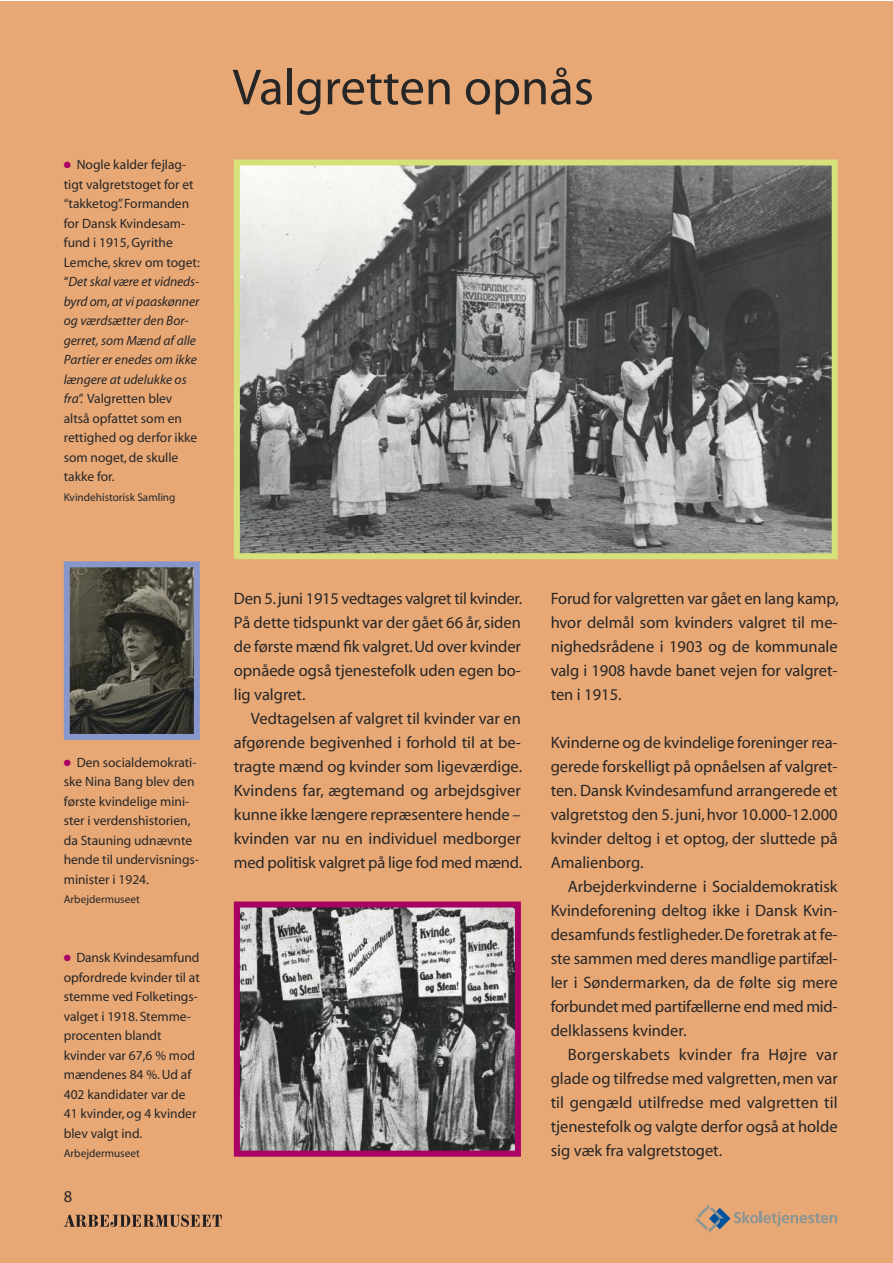
<style>
.page{position:relative;width:893px;height:1263px;background:#fff}
.page>*{position:absolute;margin:0;border:0;box-sizing:border-box;transform-origin:0 0}
.t1{font:51px "Myriad";color:#272627}
.t2{font:16.5px/24px "Myriad";color:#272627;text-align:justify}
.t3{font:13.5px/19.5px "Myriad";color:#272627}
.t4{font:11.25px "Myriad";color:#272627}
.s1{color:#a90063}
.s2{font-style:italic}
</style>
<div class="page">
<div style="left:0;top:1px;width:892px;height:1262px;background:#e7a875"></div>
<img style="left:241px;top:166px;width:590px;height:386px">
<div style="left:234px;top:159px;width:604px;height:400px;border:6px solid #d6e17a"></div>
<img style="left:241px;top:908px;width:273px;height:242px">
<div style="left:234px;top:901px;width:287px;height:256px;border:6px solid #a90063"></div>
<img style="left:71px;top:568px;width:122px;height:165px">
<div style="left:64px;top:561px;width:136px;height:179px;border:6px solid #8797cb"></div>
<svg style="left:64px;top:1214px;width:158px;height:13px"></svg>
<svg style="left:694px;top:1204px;width:143px;height:29px"></svg>
<p class="t3" style="left:64px;top:155px;width:138px"><span class="s1">●</span> Nogle kalder fejlag&shy;tigt valgretstoget for et “takketog”. Formanden for Dansk Kvindesam&shy;fund i 1915,Gyrithe<br>Lemche,skrev om toget: “<span class="s2">Det skal være et vidneds&shy;byrd om,at vi paaskønner og værdsætter den Bor&shy;gerret, som Mænd af alle<br>Partier er enedes om ikke længere at udelukke os fra</span>”. Valgretten blev altså opfattet som en rettighed og derfor ikke som noget, de skulle takke for.</p>
<p class="t4" style="left:64px;top:491px;width:113px">Kvindehistorisk Samling</p>
<h1 class="t1" style="left:233px;top:62px;width:363px">Valgretten opnås</h1>
<p class="t3" style="left:64px;top:753px;width:137px"><span class="s1">●</span> Den socialdemokrati&shy;ske Nina Bang blev den første kvindelige mini&shy;ster i verdenshistorien, da Stauning udnævnte hende til undervisnings&shy;minister i 1924.</p>
<p class="t4" style="left:64px;top:894px;width:77px">Arbejdermuseet</p>
<p class="t3" style="left:64px;top:948px;width:138px"><span class="s1">●</span> Dansk Kvindesamfund opfordrede kvinder til at stemme ved Folketings&shy;valget i 1918. Stemme&shy;procenten blandt kvinder var 67,6 % mod mændenes 84 %.Ud af<br>402 kandidater var de<br>41 kvinder, og 4 kvinder blev valgt ind.</p>
<p class="t4" style="left:64px;top:1148px;width:77px">Arbejdermuseet</p>
<p class="t2" style="left:64px;top:1185px;width:10px">8</p>
<p class="t2" style="left:234px;top:587px;width:290px">Den 5.juni 1915 vedtages valgret til kvinder.<br>På dette tidspunkt var der gået 66 år,siden de første mænd fik valgret.Ud over kvinder opnåede også tjenestefolk uden egen bo&shy;lig valgret.</p>
<p class="t2" style="left:234px;top:707px;width:290px;text-indent:17px">Vedtagelsen af valgret til kvinder var en afgørende begivenhed i forhold til at be&shy;tragte mænd og kvinder som ligeværdige.<br>Kvindens far, ægtemand og arbejdsgiver kunne ikke længere repræsentere hende – kvinden var nu en individuel medborger med politisk valgret på lige fod med mænd.</p>
<p class="t2" style="left:551px;top:587px;width:290px">Forud for valgretten var gået en lang kamp, hvor delmål som kvinders valgret til me&shy;nighedsrådene i 1903 og de kommunale valg i 1908 havde banet vejen for valgret&shy;ten i 1915.</p>
<p class="t2" style="left:551px;top:731px;width:289px">Kvinderne og de kvindelige foreninger rea&shy;gerede forskelligt på opnåelsen af valgret&shy;ten. Dansk Kvindesamfund arrangerede et valgretstog den 5.juni,hvor 10.000-12.000 kvinder deltog i et optog, der sluttede på Amalienborg.</p>
<p class="t2" style="left:551px;top:875px;width:289px;text-indent:17px">Arbejderkvinderne i Socialdemokratisk Kvindeforening deltog ikke i Dansk Kvin&shy;desamfunds festligheder.De foretrak at fe&shy;ste sammen med deres mandlige partifæl&shy;ler i Søndermarken, da de følte sig mere forbundet med partifællerne end med mid&shy;delklassens kvinder.</p>
<p class="t2" style="left:551px;top:1043px;width:289px;text-indent:17px">Borgerskabets kvinder fra Højre var glade og tilfredse med valgretten,men var til gengæld utilfredse med valgretten til tjenestefolk og valgte derfor også at holde sig væk fra valgretstoget.</p>
</div>
